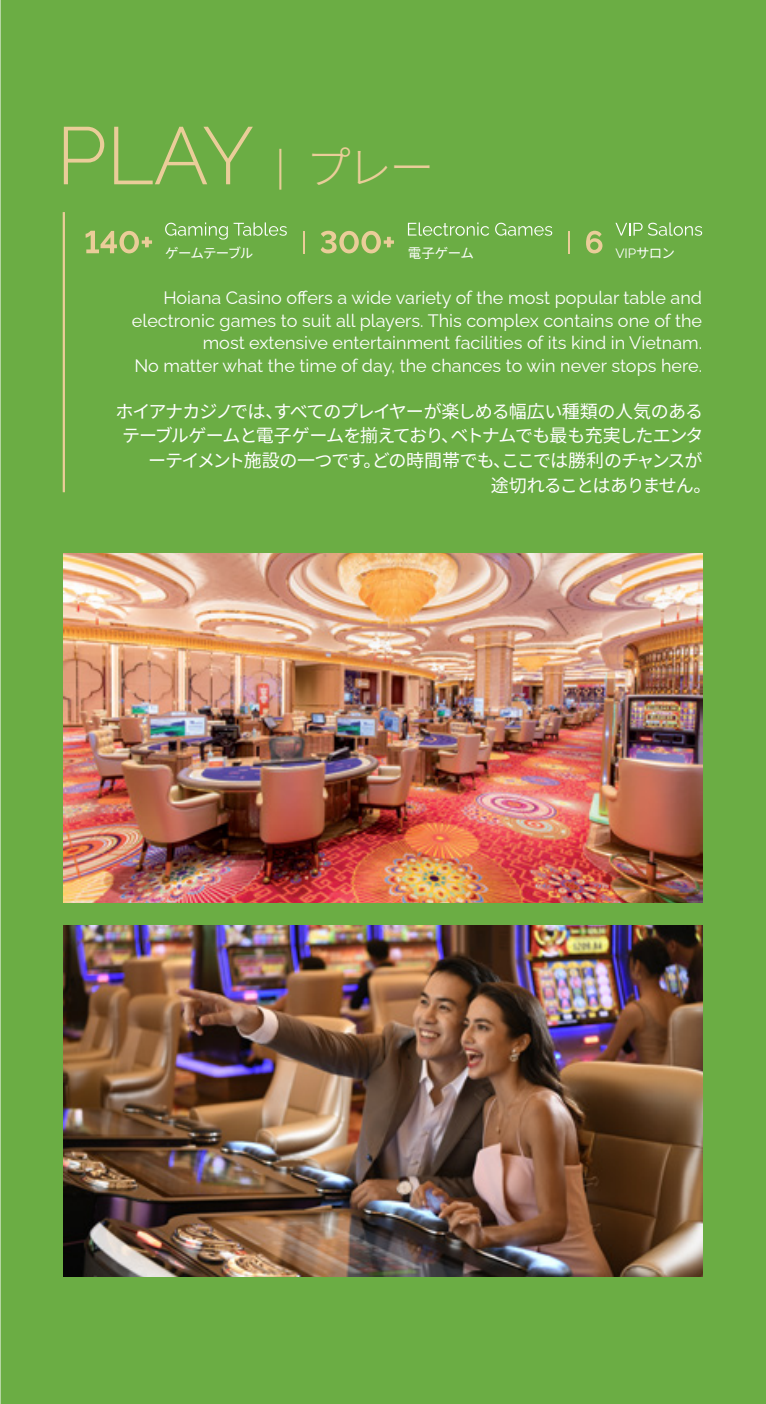
<style>
.page{position:relative;width:766px;height:1404px;background:#fff}
.page>*{position:absolute;margin:0;border:0;box-sizing:border-box;transform-origin:0 0}
.t1{font:300 45px "Noto Sans JP";color:#eacd99}
.t2{font:18px/22.5px "Raleway";color:#fff;text-align:right}
.t3{font:18px "Noto Sans JP";letter-spacing:-.06em;color:#fff}
.t4{font:13.5px "Noto Sans JP";letter-spacing:-.065em;color:#fff}
.t5{font:13.5px "Raleway";color:#fff}
.s1{font-family:"Raleway"}
.s2{font-family:"Noto Sans JP"}
</style>
<div class="page">
<div style="left:0;top:0;width:765px;height:1403px;background:#6bad44"></div>
<svg style="left:0;top:0;width:1px;height:1403px"></svg>
<svg style="left:64px;top:127px;width:40px;height:57px"></svg>
<svg style="left:114px;top:127px;width:139px;height:57px"></svg>
<hr style="left:63px;top:212px;width:2px;height:280px;background:#eacd99">
<svg style="left:86px;top:231px;width:66px;height:22px"></svg>
<svg style="left:165px;top:222px;width:122px;height:17px"></svg>
<svg style="left:320px;top:231px;width:74px;height:22px"></svg>
<svg style="left:408px;top:222px;width:81px;height:14px"></svg>
<svg style="left:495px;top:223px;width:57px;height:13px"></svg>
<svg style="left:586px;top:231px;width:16px;height:22px"></svg>
<svg style="left:615px;top:222px;width:87px;height:14px"></svg>
<svg style="left:303px;top:231px;width:1px;height:22px"></svg>
<hr style="left:568px;top:231px;width:2px;height:22px;background:#eacd99">
<img style="left:64px;top:553px;width:638px;height:349px">
<img style="left:64px;top:925px;width:638px;height:351px">
<h1 class="t1" style="left:275px;top:142px;width:160px"><span class="s1">|</span> プレー</h1>
<p class="t4" style="left:165px;top:246px;width:90px">ゲームテーブル</p>
<p class="t4" style="left:408px;top:246px;width:68px">電子ゲーム</p>
<p class="t5" style="left:615px;top:243px;width:61px">VIP<span class="s2">サロン</span></p>
<p class="t2" style="left:132px;top:285px;width:571px">Hoiana Casino offers a wide variety of the most popular table and electronic games to suit all players. This complex contains one of the most extensive entertainment facilities of its kind in Vietnam.<br>No matter what the time of day, the chances to win never stops here.</p>
<p class="t3" style="left:115px;top:401px;width:589px">ホイアナカジノでは、すべてのプレイヤーが楽しめる幅広い種類の人気のある</p>
<p class="t3" style="left:122px;top:425px;width:582px">テーブルゲームと電子ゲームを揃えており、ベトナムでも最も充実したエンタ</p>
<p class="t3" style="left:148px;top:450px;width:556px">ーテイメント施設の一つです。どの時間帯でも、ここでは勝利のチャンスが</p>
<p class="t3" style="left:490px;top:475px;width:222px">途切れることはありません。</p>
</div>
